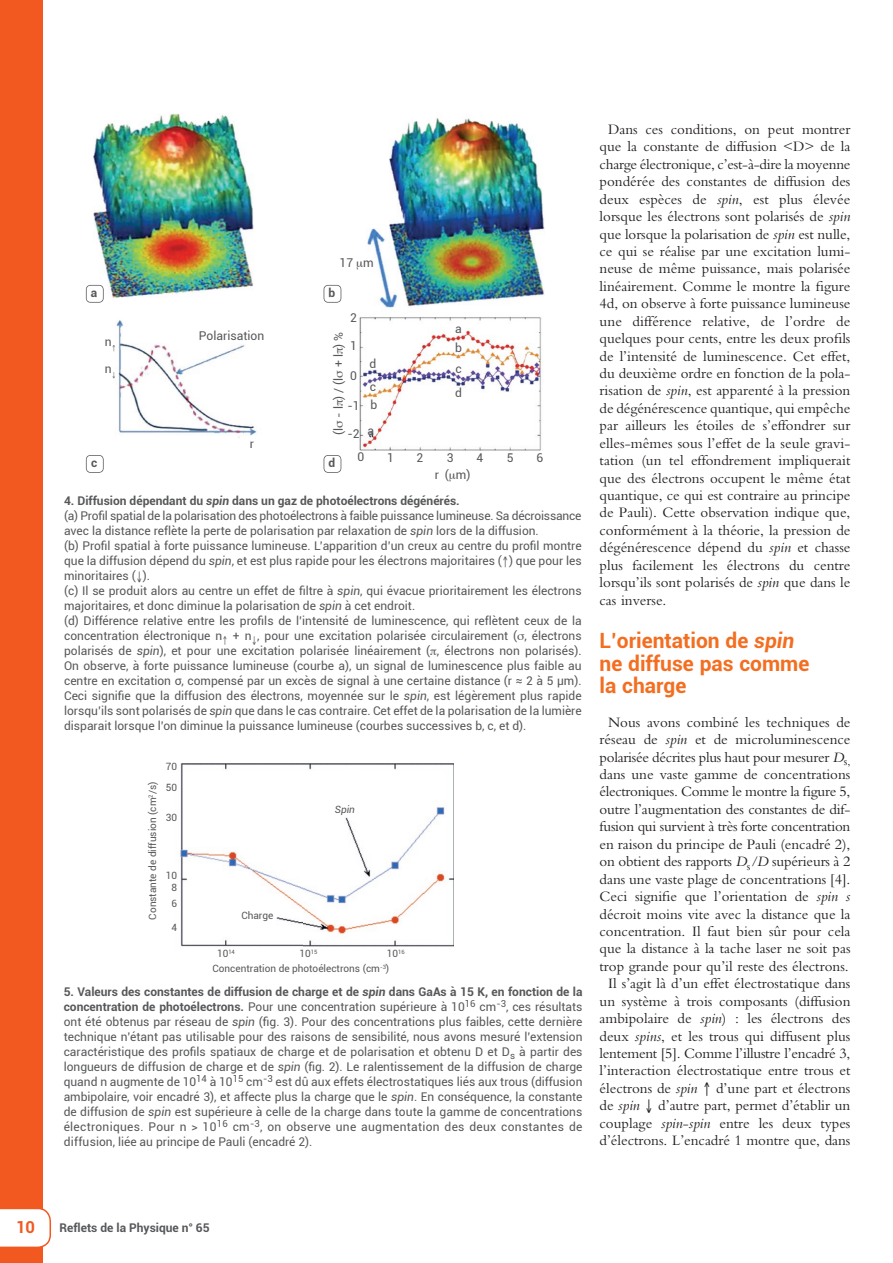
<style>
.page{position:relative;width:893px;height:1263px;background:#fff}
.page>*{position:absolute;margin:0;border:0;box-sizing:border-box;transform-origin:0 0}
.t1{font:700 21px/22.5px "Roboto";color:#f36e21}
.t2{font:700 16.5px "Roboto";color:#f15921}
.t3{font:15px/17.4px "Bembo";color:#231f20;text-align:justify}
.t4{font:12.15px "Roboto";color:#57585a}
.t5{font:12px/15px "Roboto";color:#57585a;text-align:justify}
.t6{font:700 12px "Roboto";color:#57585a}
.t7{font:10.05px "Roboto";color:#57585a}
.t8{font:italic 10.05px "Roboto";color:#57585a}
.s1{font-weight:700}
.s2{font-weight:700;font-style:italic}
.s3{font-style:italic}
</style>
<div class="page">
<div style="left:0;top:0;width:42px;height:1263px;background:#f15921"></div>
<svg style="left:0;top:1208px;width:51px;height:40px"></svg>
<img style="left:180px;top:763px;width:274px;height:1px">
<img style="left:180px;top:764px;width:274px;height:183px">
<img style="left:93px;top:114px;width:451px;height:336px">
<svg style="left:324px;top:285px;width:17px;height:18px"></svg>
<svg style="left:324px;top:455px;width:17px;height:18px"></svg>
<svg style="left:86px;top:285px;width:18px;height:18px"></svg>
<svg style="left:86px;top:455px;width:18px;height:18px"></svg>
<svg style="left:357px;top:262px;width:6px;height:8px"></svg>
<svg style="left:337px;top:421px;width:6px;height:7px"></svg>
<svg style="left:337px;top:400px;width:6px;height:6px"></svg>
<svg style="left:337px;top:370px;width:6px;height:7px"></svg>
<svg style="left:337px;top:348px;width:6px;height:6px"></svg>
<p class="t6" style="left:91px;top:284px;width:8px">a</p>
<p class="t4" style="left:105px;top:333px;width:13px">n↑</p>
<p class="t4" style="left:105px;top:360px;width:13px">n↓</p>
<p class="t6" style="left:91px;top:454px;width:8px">c</p>
<p class="t4" style="left:199px;top:327px;width:67px">Polarisation</p>
<p class="t4" style="left:250px;top:435px;width:6px">r</p>
<p class="t4" style="left:340px;top:254px;width:36px">17 m</p>
<p class="t6" style="left:328px;top:284px;width:8px">b</p>
<p class="t4" style="left:350px;top:309px;width:8px">2</p>
<p class="t4" style="left:330px;top:418px;width:88px;rotate:-90deg">- l) / (l + l) %</p>
<p class="t4" style="left:350px;top:338px;width:8px">1</p>
<p class="t4" style="left:350px;top:367px;width:8px">0</p>
<p class="t4" style="left:347px;top:397px;width:14px">-1</p>
<p class="t4" style="left:330px;top:435px;width:9px;rotate:-90deg">(l</p>
<p class="t4" style="left:347px;top:425px;width:14px">-2</p>
<p class="t4" style="left:455px;top:320px;width:8px">a</p>
<p class="t4" style="left:369px;top:355px;width:8px">d</p>
<p class="t4" style="left:455px;top:339px;width:8px">b</p>
<p class="t4" style="left:455px;top:360px;width:8px">c</p>
<p class="t4" style="left:370px;top:378px;width:8px">c</p>
<p class="t4" style="left:455px;top:384px;width:8px">d</p>
<p class="t4" style="left:370px;top:396px;width:8px">b</p>
<p class="t4" style="left:367px;top:422px;width:8px">a</p>
<p class="t6" style="left:328px;top:454px;width:8px">d</p>
<p class="t4" style="left:357px;top:449px;width:8px">0</p>
<p class="t4" style="left:387px;top:449px;width:8px">1</p>
<p class="t4" style="left:417px;top:449px;width:8px">2</p>
<p class="t4" style="left:447px;top:449px;width:8px">3</p>
<p class="t4" style="left:477px;top:449px;width:8px">4</p>
<p class="t4" style="left:507px;top:449px;width:8px">5</p>
<p class="t4" style="left:537px;top:449px;width:8px">6</p>
<p class="t4" style="left:435px;top:466px;width:37px">r ( m)</p>
<p class="t5" style="left:64px;top:493px;width:519px;text-align:left"><span class="s1">4. Diffusion dépendant du</span> <span class="s2">spin</span> <span class="s1">dans un gaz de photoélectrons dégénérés.<br></span>(a) Profil spatial de la polarisation des photoélectrons à faible puissance lumineuse. Sa décroissance avec la distance reflète la perte de polarisation par relaxation de <span class="s3">spin</span> lors de la diffusion.<br>(b) Profil spatial à forte puissance lumineuse. L’apparition d’un creux au centre du profil montre que la diffusion dépend du <span class="s3">spin</span>, et est plus rapide pour les électrons majoritaires (↑) que pour les minoritaires (↓).<br>(c) Il se produit alors au centre un effet de filtre à <span class="s3">spin</span>, qui évacue prioritairement les électrons majoritaires, et donc diminue la polarisation de <span class="s3">spin</span> à cet endroit.<br>(d) Différence relative entre les profils de l’intensité de luminescence, qui reflètent ceux de la concentration électronique n↑ + n↓, pour une excitation polarisée circulairement ( , électrons polarisés de <span class="s3">spin</span>), et pour une excitation polarisée linéairement ( , électrons non polarisés).<br>On observe, à forte puissance lumineuse (courbe a), un signal de luminescence plus faible au centre en excitation σ, compensé par un excès de signal à une certaine distance (r ≈ 2 à 5 µm).<br>Ceci signifie que la diffusion des électrons, moyennée sur le <span class="s3">spin</span>, est légèrement plus rapide lorsqu’ils sont polarisés de <span class="s3">spin</span> que dans le cas contraire. Cet effet de la polarisation de la lumière disparait lorsque l’on diminue la puissance lumineuse (courbes successives b, c, et d).</p>
<p class="t7" style="left:166px;top:759px;width:13px">70</p>
<p class="t7" style="left:145px;top:919px;width:139px;rotate:-90deg">Constante de diffusion (cm<sup>2</sup>/s)</p>
<p class="t7" style="left:166px;top:780px;width:13px">50</p>
<p class="t7" style="left:166px;top:811px;width:13px">30</p>
<p class="t7" style="left:166px;top:869px;width:13px">10</p>
<p class="t7" style="left:171px;top:880px;width:7px">8</p>
<p class="t7" style="left:171px;top:897px;width:7px">6</p>
<p class="t7" style="left:171px;top:920px;width:7px">4</p>
<p class="t7" style="left:241px;top:908px;width:33px">Charge</p>
<p class="t8" style="left:335px;top:802px;width:22px">Spin</p>
<p class="t7" style="left:217px;top:946px;width:19px">10<sup>14</sup></p>
<p class="t7" style="left:299px;top:946px;width:19px">10<sup>15</sup></p>
<p class="t7" style="left:387px;top:946px;width:19px">10<sup>16</sup></p>
<p class="t7" style="left:212px;top:962px;width:178px">Concentration de photoélectrons (cm<sup>-3</sup>)</p>
<p class="t5" style="left:64px;top:984px;width:520px"><span class="s1">5. Valeurs des constantes de diffusion de charge et de</span> <span class="s2">spin</span> <span class="s1">dans GaAs à 15 K, en fonction de la concentration de photoélectrons.</span> Pour une concentration supérieure à 10<sup>16</sup> cm<sup>-3</sup>, ces résultats ont été obtenus par réseau de <span class="s3">spin</span> (fig. 3). Pour des concentrations plus faibles, cette dernière technique n’étant pas utilisable pour des raisons de sensibilité, nous avons mesuré l’extension caractéristique des profils spatiaux de charge et de polarisation et obtenu D et D<sub>s</sub> à partir des longueurs de diffusion de charge et de <span class="s3">spin</span> (fig. 2). Le ralentissement de la diffusion de charge quand n augmente de 10<sup>14</sup> à 10<sup>15</sup> cm<sup>-3</sup> est dû aux effets électrostatiques liés aux trous (diffusion ambipolaire, voir encadré 3), et affecte plus la charge que le <span class="s3">spin</span>. En conséquence, la constante de diffusion de <span class="s3">spin</span> est supérieure à celle de la charge dans toute la gamme de concentrations électroniques. Pour n &gt; 10<sup>16</sup> cm<sup>-3</sup>, on observe une augmentation des deux constantes de diffusion, liée au principe de Pauli (encadré 2).</p>
<p class="t3" style="left:600px;top:120px;width:252px;text-indent:9px">Dans ces conditions, on peut montrer que la constante de diffusion &lt;D&gt; de la charge électronique, c’est-à-dire la moyenne pondérée des constantes de diffusion des deux espèces de <span class="s3">spin</span>, est plus élevée lorsque les électrons sont polarisés de <span class="s3">spin </span>que lorsque la polarisation de <span class="s3">spin</span> est nulle, ce qui se réalise par une excitation lumi&shy;neuse de même puissance, mais polarisée linéairement. Comme le montre la figure 4d, on observe à forte puissance lumineuse une différence relative, de l’ordre de quelques pour cents, entre les deux profils de l’intensité de luminescence. Cet effet, du deuxième ordre en fonction de la pola&shy;risation de <span class="s3">spin</span>, est apparenté à la pression de dégénérescence quantique, qui empêche par ailleurs les étoiles de s’effondrer sur elles-mêmes sous l’effet de la seule gravi&shy;tation (un tel effondrement impliquerait que des électrons occupent le même état quantique, ce qui est contraire au principe de Pauli). Cette observation indique que, conformément à la théorie, la pression de dégénérescence dépend du <span class="s3">spin</span> et chasse plus facilement les électrons du centre lorsqu’ils sont polarisés de <span class="s3">spin</span> que dans le cas inverse.</p>
<h1 class="t1" style="left:600px;top:629px;width:211px">L’orientation de <span class="s3">spin </span>ne diffuse pas comme la charge</h1>
<p class="t3" style="left:600px;top:713px;width:252px;text-align:center">Nous avons combiné les techniques de réseau de <span class="s3">spin</span> et de microluminescence polarisée décrites plus haut pour mesurer <span class="s3">D</span><sub>s, </sub>dans une vaste gamme de concentrations électroniques. Comme le montre la figure 5, outre l’augmentation des constantes de dif&shy;fusion qui survient à très forte concentration en raison du principe de Pauli (encadré 2), on obtient des rapports <span class="s3">D</span><sub>s</sub><span class="s3">/D</span> supérieurs à 2 dans une vaste plage de concentrations [4].<br>Ceci signifie que l’orientation de <span class="s3">spin s </span>décroit moins vite avec la distance que la concentration. Il faut bien sûr pour cela que la distance à la tache laser ne soit pas trop grande pour qu’il reste des électrons.<br>Il s’agit là d’un effet électrostatique dans un système à trois composants (diffusion ambipolaire de <span class="s3">spin</span>) : les électrons des deux <span class="s3">spins</span>, et les trous qui diffusent plus lentement [5]. Comme l’illustre l’encadré 3, l’interaction électrostatique entre trous et électrons de <span class="s3">spin</span> ↑ d’une part et électrons de <span class="s3">spin</span> ↓ d’autre part, permet d’établir un couplage <span class="s3">spin</span>-<span class="s3">spin</span> entre les deux types d’électrons. L’encadré 1 montre que, dans</p>
<h2 class="t2" style="left:16px;top:1215px;width:20px">10</h2>
<p class="t6" style="left:60px;top:1219px;width:152px">Reflets de la Physique n° 65</p>
</div>
